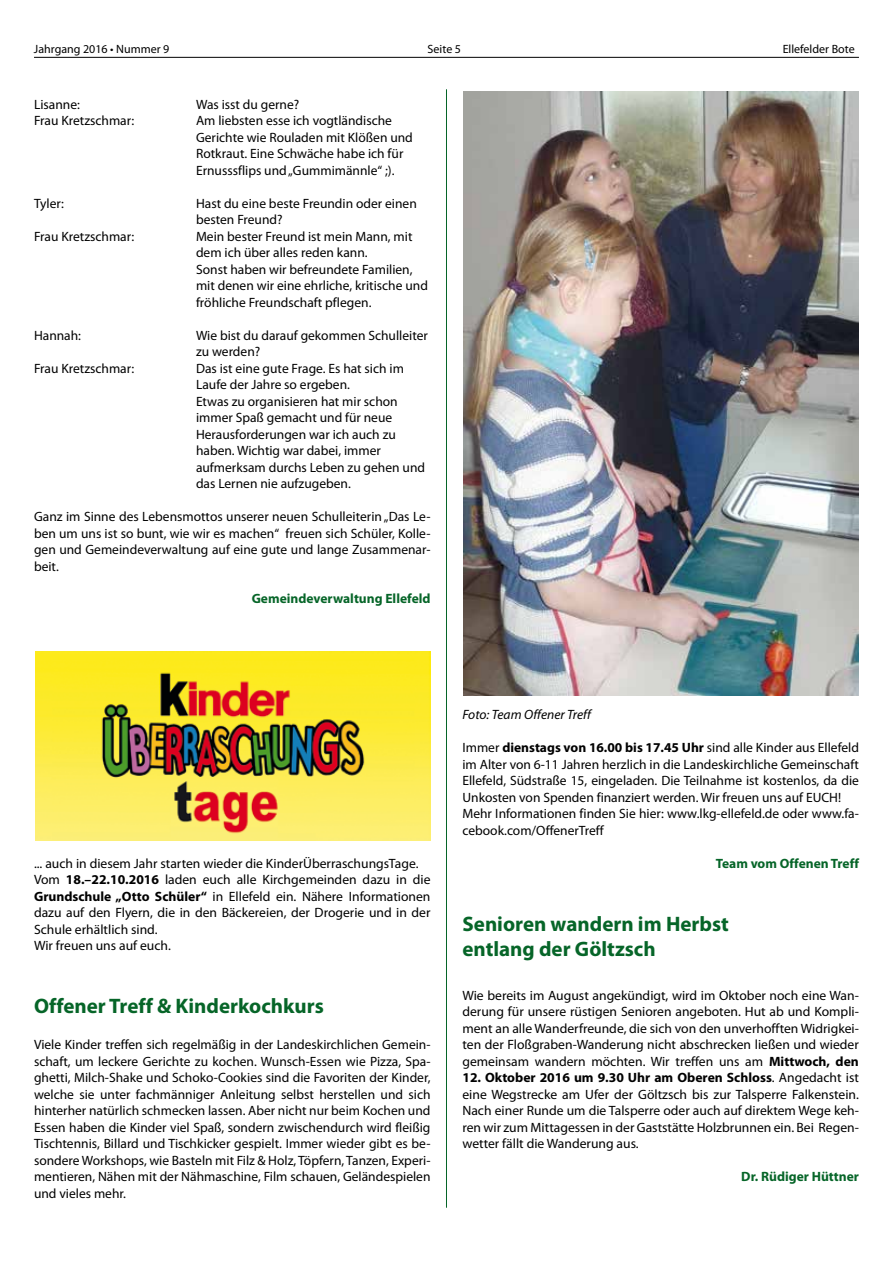
<style>
.page{position:relative;width:893px;height:1263px;background:#fff}
.page>*{position:absolute;margin:0;border:0;box-sizing:border-box;transform-origin:0 0}
.t1{font:700 21px/25.2px "Myriad Pro";color:#066528}
.t2{font:13.5px/16.5px "Myriad Pro";color:#000}
.t3{font:700 13.5px "Myriad Pro";color:#066528}
.t4{font:italic 13.5px "Myriad Pro";color:#000}
.t5{font:12px "Myriad Pro";color:#000}
.s1{font-weight:700}
</style>
<div class="page">
<hr style="left:34px;top:57px;width:825px;height:1px;background:#000">
<hr style="left:446px;top:89px;width:1px;height:1119px;background:#066528">
<img style="left:35px;top:652px;width:396px;height:188px">
<img style="left:464px;top:92px;width:395px;height:604px">
<p class="t5" style="left:34px;top:42px;width:137px">Jahrgang 2016 • Nummer 9</p>
<p class="t5" style="left:428px;top:42px;width:35px">Seite 5</p>
<p class="t5" style="left:783px;top:42px;width:74px">Ellefelder Bote</p>
<p class="t2" style="left:34px;top:96px;width:47px">Lisanne:</p>
<p class="t2" style="left:196px;top:96px;width:105px">Was isst du gerne?</p>
<p class="t2" style="left:34px;top:112px;width:102px">Frau Kretzschmar:</p>
<p class="t2" style="left:196px;top:112px;width:218px">Am liebsten esse ich vogtländische Gerichte wie Rouladen mit Klößen und Rotkraut. Eine Schwäche habe ich für Ernusssflips und „Gummimännle“ ;).</p>
<p class="t2" style="left:34px;top:195px;width:31px">Tyler:</p>
<p class="t2" style="left:196px;top:195px;width:222px">Hast du eine beste Freundin oder einen besten Freund?</p>
<p class="t2" style="left:34px;top:227px;width:102px">Frau Kretzschmar:</p>
<p class="t2" style="left:196px;top:227px;width:233px">Mein bester Freund ist mein Mann, mit dem ich über alles reden kann.<br>Sonst haben wir befreundete Familien, mit denen wir eine ehrliche, kritische und fröhliche Freundschaft pflegen.</p>
<p class="t2" style="left:34px;top:326px;width:49px">Hannah:</p>
<p class="t2" style="left:196px;top:326px;width:233px">Wie bist du darauf gekommen Schulleiter zu werden?</p>
<p class="t2" style="left:34px;top:359px;width:102px">Frau Kretzschmar:</p>
<p class="t2" style="left:196px;top:359px;width:231px">Das ist eine gute Frage. Es hat sich im<br>Laufe der Jahre so ergeben.<br>Etwas zu organisieren hat mir schon immer Spaß gemacht und für neue<br>Herausforderungen war ich auch zu haben. Wichtig war dabei, immer aufmerksam durchs Leben zu gehen und das Lernen nie aufzugeben.</p>
<p class="t2" style="left:34px;top:508px;width:398px;text-align:justify">Ganz im Sinne des Lebensmottos unserer neuen Schulleiterin „Das Le&shy;ben um uns ist so bunt, wie wir es machen“ freuen sich Schüler, Kolle&shy;gen und Gemeindeverwaltung auf eine gute und lange Zusammenar&shy;beit.</p>
<p class="t3" style="left:252px;top:590px;width:180px">Gemeindeverwaltung Ellefeld</p>
<p class="t2" style="left:34px;top:855px;width:398px">... auch in diesem Jahr starten wieder die KinderÜberraschungsTage.<br>Vom <span class="s1">18.–22.10.2016</span> laden euch alle Kirchgemeinden dazu in die <span class="s1">Grundschule „Otto Schüler“</span> in Ellefeld ein. Nähere Informationen dazu auf den Flyern, die in den Bäckereien, der Drogerie und in der Schule erhältlich sind.<br>Wir freuen uns auf euch.</p>
<h1 class="t1" style="left:34px;top:993px;width:291px">Offener Treff &amp; Kinderkochkurs</h1>
<p class="t2" style="left:34px;top:1036px;width:398px;text-align:justify">Viele Kinder treffen sich regelmäßig in der Landeskirchlichen Gemein&shy;schaft, um leckere Gerichte zu kochen. Wunsch-Essen wie Pizza, Spa&shy;ghetti, Milch-Shake und Schoko-Cookies sind die Favoriten der Kinder, welche sie unter fachmänniger Anleitung selbst herstellen und sich hinterher natürlich schmecken lassen. Aber nicht nur beim Kochen und Essen haben die Kinder viel Spaß, sondern zwischendurch wird fleißig Tischtennis, Billard und Tischkicker gespielt. Immer wieder gibt es be&shy;sondere Workshops, wie Basteln mit Filz &amp; Holz, Töpfern, Tanzen, Experi&shy;mentieren, Nähen mit der Nähmaschine, Film schauen, Geländespielen und vieles mehr.</p>
<p class="t4" style="left:462px;top:706px;width:130px">Foto: Team Offener Treff</p>
<p class="t2" style="left:462px;top:739px;width:398px">Immer <span class="s1">dienstags von 16.00 bis 17.45 Uhr</span> sind alle Kinder aus Ellefeld im Alter von 6-11 Jahren herzlich in die Landeskirchliche Gemeinschaft Ellefeld, Südstraße 15, eingeladen. Die Teilnahme ist kostenlos, da die Unkosten von Spenden finanziert werden. Wir freuen uns auf EUCH!<br>Mehr Informationen finden Sie hier: www.lkg-ellefeld.de oder www.fa&shy;cebook.com/OffenerTreff</p>
<p class="t3" style="left:716px;top:854px;width:145px">Team vom Offenen Treff</p>
<h1 class="t1" style="left:462px;top:911px;width:268px">Senioren wandern im Herbst entlang der Göltzsch</h1>
<p class="t2" style="left:462px;top:987px;width:398px;text-align:justify">Wie bereits im August angekündigt, wird im Oktober noch eine Wan&shy;derung für unsere rüstigen Senioren angeboten. Hut ab und Kompli&shy;ment an alle Wanderfreunde, die sich von den unverhofften Widrigkei&shy;ten der Floßgraben-Wanderung nicht abschrecken ließen und wieder gemeinsam wandern möchten. Wir treffen uns am <span class="s1">Mittwoch, den</span></p>
<p class="t2" style="left:462px;top:1069px;width:398px;text-align:justify"><span class="s1">12. Oktober 2016 um 9.30 Uhr am Oberen Schloss</span>. Angedacht ist eine Wegstrecke am Ufer der Göltzsch bis zur Talsperre Falkenstein.<br>Nach einer Runde um die Talsperre oder auch auf direktem Wege keh&shy;ren wir zum Mittagessen in der Gaststätte Holzbrunnen ein. Bei Regen&shy;wetter fällt die Wanderung aus.</p>
<p class="t3" style="left:741px;top:1168px;width:119px">Dr. Rüdiger Hüttner</p>
</div>
